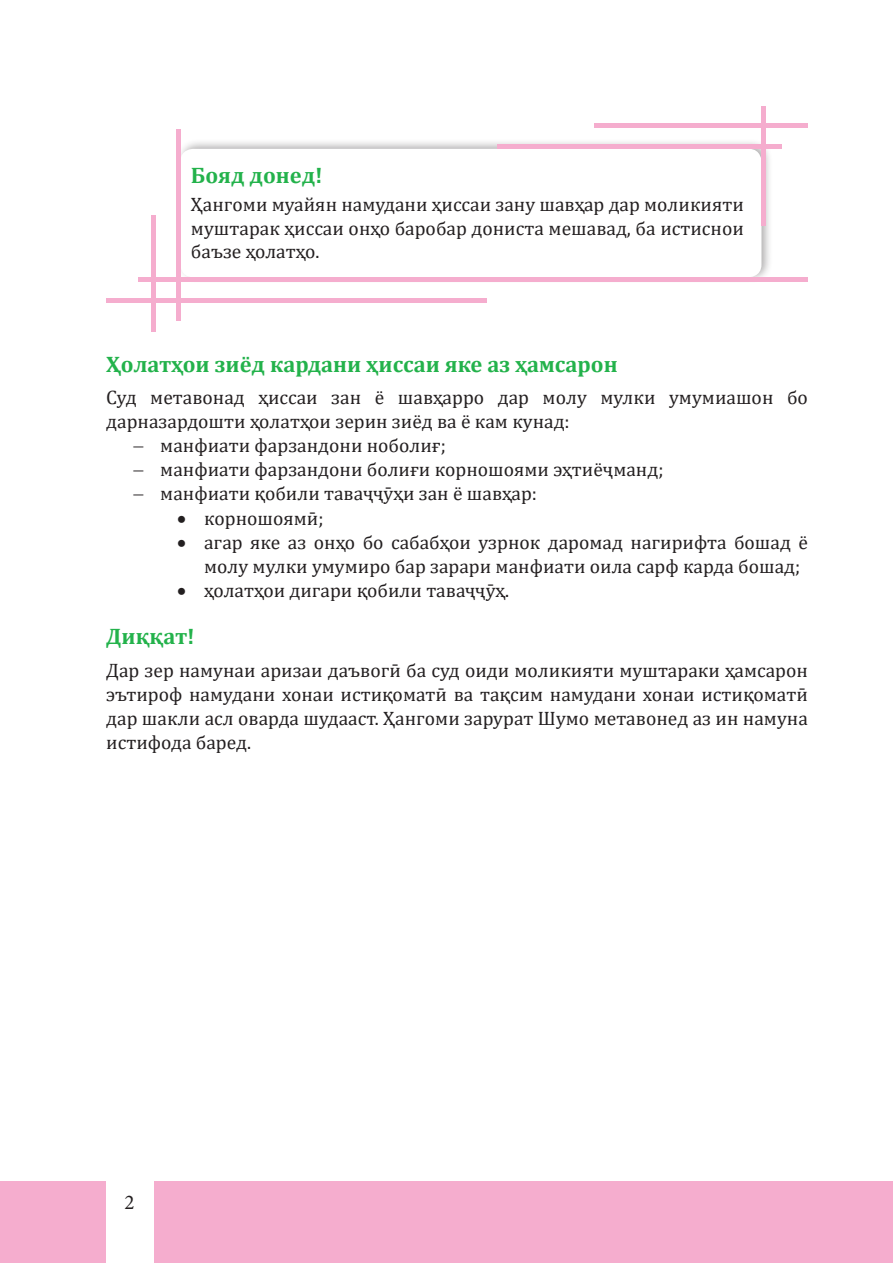
<style>
.page{position:relative;width:893px;height:1263px;background:#fff}
.page>*{position:absolute;margin:0;border:0;box-sizing:border-box;transform-origin:0 0}
.t1{font:700 22.5px "Cambria";color:#23b24b}
.t2{font:21px "Minion Pro";color:#231f20}
.t3{font:19.5px/24px "Cambria";color:#231f20;text-align:justify}
</style>
<div class="page">
<div style="left:0;top:1181px;width:893px;height:82px;background:#f5adce"></div>
<div style="left:106px;top:1168px;width:47px;height:95px;background:#fff"></div>
<svg style="left:106px;top:106px;width:702px;height:225px"></svg>
<p class="t1" style="left:191px;top:160px;width:133px">Бояд донед!</p>
<p class="t3" style="left:191px;top:193px;width:554px;line-height:23.4px">Ҳангоми муайян намудани ҳиссаи зану шавҳар дар моликияти муштарак ҳиссаи онҳо баробар дониста мешавад, ба истиснои баъзе ҳолатҳо.</p>
<p class="t1" style="left:106px;top:348px;width:513px">Ҳолатҳои зиёд кардани ҳиссаи яке аз ҳамсарон</p>
<p class="t3" style="left:106px;top:386px;width:703px">Суд метавонад ҳиссаи зан ё шавҳарро дар молу мулки умумиашон бо</p>
<p class="t3" style="left:106px;top:410px;width:465px">дарназардошти ҳолатҳои зерин зиёд ва ё кам кунад:</p>
<p class="t3" style="left:133px;top:434px;width:314px">− манфиати фарзандони ноболиғ;</p>
<p class="t3" style="left:133px;top:458px;width:532px">− манфиати фарзандони болиғи корношоями эҳтиёҷманд;</p>
<p class="t3" style="left:133px;top:482px;width:405px">− манфиати қобили таваҷҷӯҳи зан ё шавҳар:</p>
<p class="t3" style="left:177px;top:506px;width:148px">• корношоямӣ;</p>
<p class="t3" style="left:204px;top:530px;width:605px;text-indent:-27px">• агар яке аз онҳо бо сабабҳои узрнок даромад нагирифта бошад ё молу мулки умумиро бар зарари манфиати оила сарф карда бошад;</p>
<p class="t3" style="left:177px;top:578px;width:334px">• ҳолатҳои дигари қобили таваҷҷӯҳ.</p>
<p class="t1" style="left:106px;top:621px;width:90px">Диққат!</p>
<p class="t3" style="left:106px;top:658px;width:703px">Дар зер намунаи аризаи даъвогӣ ба суд оиди моликияти муштараки ҳамсарон эътироф намудани хонаи истиқоматӣ ва тақсим намудани хонаи истиқоматӣ дар шакли асл оварда шудааст. Ҳангоми зарурат Шумо метавонед аз ин намуна истифода баред.</p>
<p class="t2" style="left:125px;top:1188px;width:12px">2</p>
</div>
